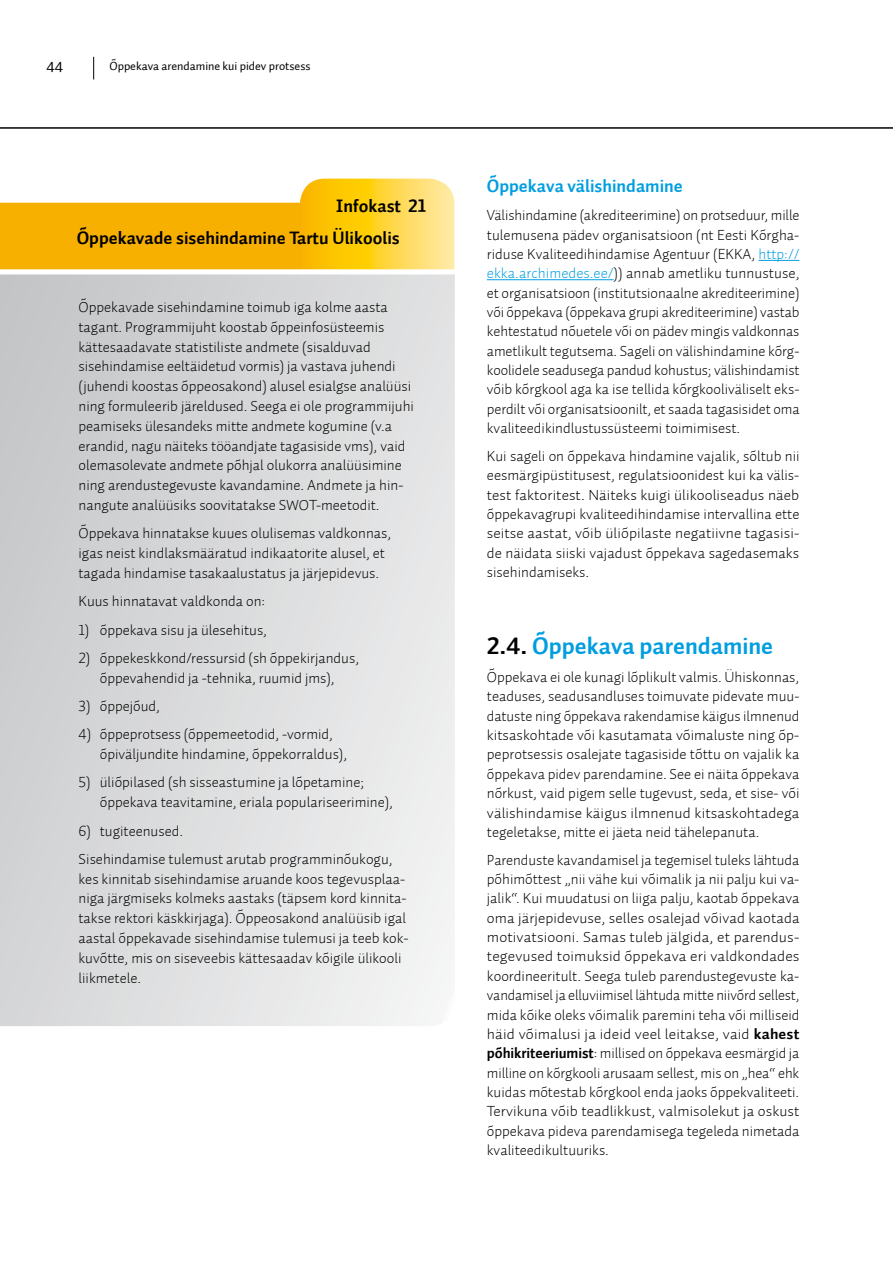
<style>
.page{position:relative;width:893px;height:1263px;background:#fff}
.page>*{position:absolute;margin:0;border:0;box-sizing:border-box;transform-origin:0 0}
.t1{font:24px "Auto 1 Bold LF";color:#009ee0}
.t2{font:18px/32.1px "Auto 1 Bold LF";color:#000}
.t3{font:700 18px "Auto 1";color:#009ee0}
.t4{font:15px/19.4px "Auto 1 Light LF";color:#000}
.t5{font:15px "Auto 1 Regular LF";color:#000}
.t6{font:12px "Auto 1 Regular LF";color:#000}
.s1{color:#009ee0}
.s2{color:#000}
.s3{font-family:"Auto 1 Bold LF"}
</style>
<div class="page">
<svg style="left:93px;top:57px;width:1px;height:22px"></svg>
<hr style="left:0;top:128px;width:893px;height:1px;background:#000">
<svg style="left:0;top:274px;width:455px;height:752px"></svg>
<svg style="left:0;top:179px;width:454px;height:90px"></svg>
<hr style="left:758px;top:260px;width:41px;height:1px;background:#009ee0">
<hr style="left:487px;top:279px;width:127px;height:1px;background:#009ee0">
<p class="t5" style="left:47px;top:58px;width:18px">44</p>
<p class="t6" style="left:109px;top:58px;width:203px">Õppekava arendamine kui pidev protsess</p>
<p class="t2" style="left:77px;top:190px;width:351px;text-indent:259px">Infokast 21<br>Õppekavade sisehindamine Tartu Ülikoolis</p>
<p class="t4" style="left:79px;top:297px;width:337px;line-height:19.8px">Õppekavade sisehindamine toimub iga kolme aasta tagant. Programmijuht koostab õppeinfosüsteemis kättesaadavate statistiliste andmete (sisalduvad sisehindamise eeltäidetud vormis) ja vastava juhendi (juhendi koostas õppeosakond) alusel esialgse analüüsi ning formuleerib järeldused. Seega ei ole programmijuhi peamiseks ülesandeks mitte andmete kogumine (v.a erandid, nagu näiteks tööandjate tagasiside vms), vaid olemasolevate andmete põhjal olukorra analüüsimine ning arendustegevuste kavandamine. Andmete ja hin&shy;nangute analüüsiks soovitatakse SWOT-meetodit.</p>
<p class="t4" style="left:79px;top:523px;width:314px;line-height:19.8px">Õppekava hinnatakse kuues olulisemas valdkonnas, igas neist kindlaksmääratud indikaatorite alusel, et tagada hindamise tasakaalustatus ja järjepidevus.</p>
<p class="t4" style="left:79px;top:592px;width:188px">Kuus hinnatavat valdkonda on:</p>
<p class="t4" style="left:79px;top:620px;width:190px">1) õppekava sisu ja ülesehitus,</p>
<p class="t4" style="left:79px;top:648px;width:282px;line-height:19.8px;text-align:center">2) õppekeskkond/ressursid (sh õppekirjandus, õppevahendid ja -tehnika, ruumid jms),</p>
<p class="t4" style="left:79px;top:696px;width:83px">3) õppejõud,</p>
<p class="t4" style="left:100px;top:724px;width:249px;line-height:19.8px;text-indent:-21px">4) õppeprotsess (õppemeetodid, -vormid, õpiväljundite hindamine, õppekorraldus),</p>
<p class="t4" style="left:100px;top:772px;width:295px;line-height:19.8px;text-indent:-21px">5) üliõpilased (sh sisseastumine ja lõpetamine; õppekava teavitamine, eriala populariseerimine),</p>
<p class="t4" style="left:79px;top:816px;width:315px;line-height:28.3px">6) tugiteenused.<br>Sisehindamise tulemust arutab programminõukogu,</p>
<p class="t4" style="left:79px;top:869px;width:332px;line-height:19.8px">kes kinnitab sisehindamise aruande koos tegevusplaa&shy;niga järgmiseks kolmeks aastaks (täpsem kord kinnita&shy;takse rektori käskkirjaga). Õppeosakond analüüsib igal aastal õppekavade sisehindamise tulemusi ja teeb kok&shy;kuvõtte, mis on siseveebis kättesaadav kõigile ülikooli liikmetele.</p>
<p class="t3" style="left:487px;top:175px;width:197px">Õppekava välishindamine</p>
<p class="t4" style="left:487px;top:206px;width:314px;text-align:justify">Välishindamine (akrediteerimine) on protseduur, mille tulemusena pädev organisatsioon (nt Eesti Kõrgha&shy;riduse Kvaliteedihindamise Agentuur (EKKA, <span class="s1">http:// ekka.archimedes.ee/</span>)) annab ametliku tunnustuse, et organisatsioon (institutsionaalne akrediteerimine) või õppekava (õppekava grupi akrediteerimine) vastab kehtestatud nõuetele või on pädev mingis valdkonnas ametlikult tegutsema. Sageli on välishindamine kõrg&shy;koolidele seadusega pandud kohustus; välishindamist võib kõrgkool aga ka ise tellida kõrgkooliväliselt eks&shy;perdilt või organisatsioonilt, et saada tagasisidet oma kvaliteedikindlustussüsteemi toimimisest.</p>
<p class="t4" style="left:487px;top:446px;width:314px;text-align:justify">Kui sageli on õppekava hindamine vajalik, sõltub nii eesmärgipüstitusest, regulatsioonidest kui ka välis&shy;test faktoritest. Näiteks kuigi ülikooliseadus näeb õppekavagrupi kvaliteedihindamise intervallina ette seitse aastat, võib üliõpilaste negatiivne tagasisi&shy;de näidata siiski vajadust õppekava sagedasemaks sisehindamiseks.</p>
<h1 class="t1" style="left:487px;top:630px;width:288px"><span class="s2">2.4.</span> Õppekava parendamine</h1>
<p class="t4" style="left:487px;top:667px;width:314px;text-align:justify">Õppekava ei ole kunagi lõplikult valmis. Ühiskonnas, teaduses, seadusandluses toimuvate pidevate muu&shy;datuste ning õppekava rakendamise käigus ilmnenud kitsaskohtade või kasutamata võimaluste ning õp&shy;peprotsessis osalejate tagasiside tõttu on vajalik ka õppekava pidev parendamine. See ei näita õppekava nõrkust, vaid pigem selle tugevust, seda, et sise- või välishindamise käigus ilmnenud kitsaskohtadega tegeletakse, mitte ei jäeta neid tähelepanuta.</p>
<p class="t4" style="left:487px;top:850px;width:314px;text-align:justify">Parenduste kavandamisel ja tegemisel tuleks lähtuda põhimõttest „nii vähe kui võimalik ja nii palju kui va&shy;jalik“. Kui muudatusi on liiga palju, kaotab õppekava oma järjepidevuse, selles osalejad võivad kaotada motivatsiooni. Samas tuleb jälgida, et parendus&shy;tegevused toimuksid õppekava eri valdkondades koordineeritult. Seega tuleb parendustegevuste ka&shy;vandamisel ja elluviimisel lähtuda mitte niivõrd sellest, mida kõike oleks võimalik paremini teha või milliseid häid võimalusi ja ideid veel leitakse, vaid <span class="s3">kahest põhikriteeriumist</span>: millised on õppekava eesmärgid ja milline on kõrgkooli arusaam sellest, mis on „hea“ ehk kuidas mõtestab kõrgkool enda jaoks õppekvaliteeti.<br>Tervikuna võib teadlikkust, valmisolekut ja oskust õppekava pideva parendamisega tegeleda nimetada kvaliteedikultuuriks.</p>
</div>
